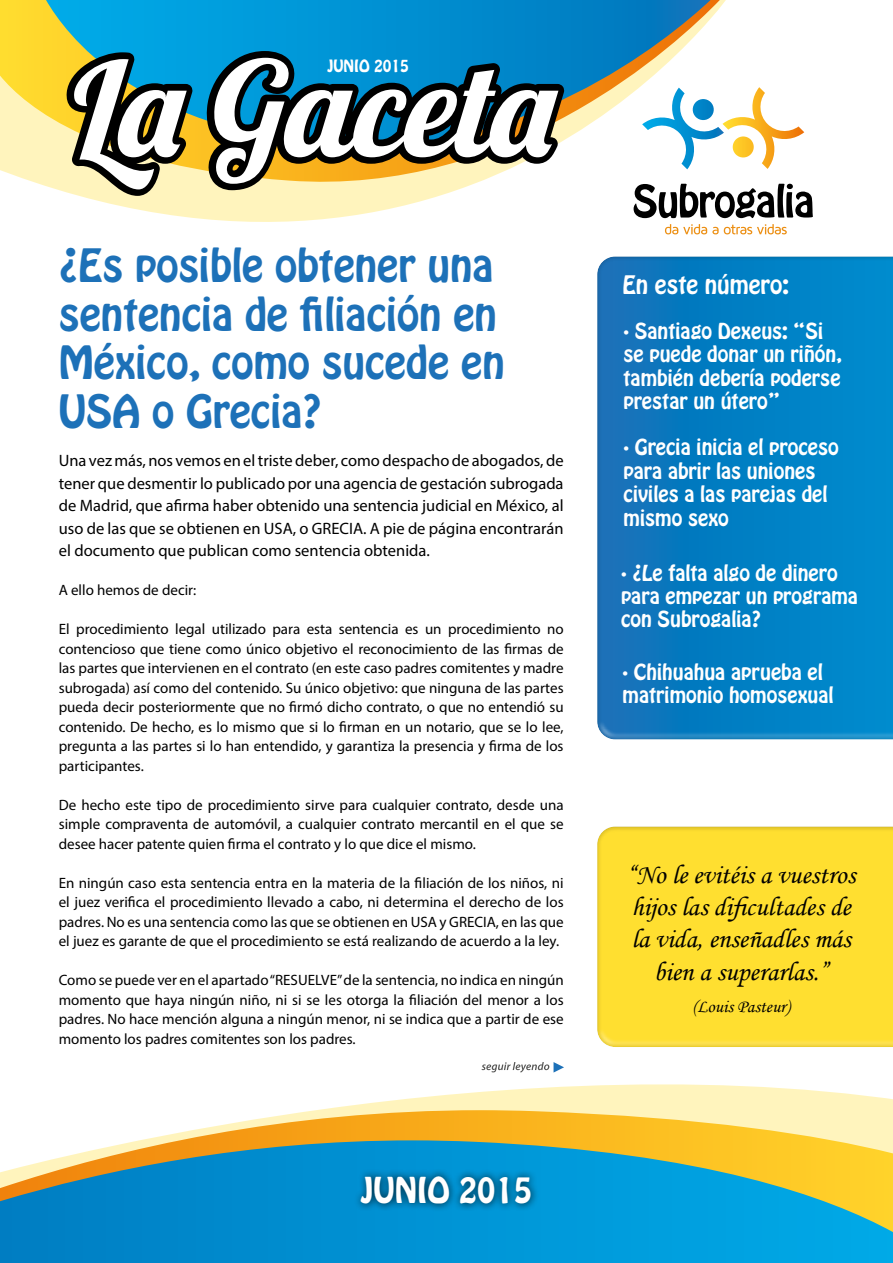
<style>
.page{position:relative;width:893px;height:1263px;background:#fff}
.page>*{position:absolute;margin:0;border:0;box-sizing:border-box;transform-origin:0 0}
.t1{font:40.5px/48.6px "Hobo Std";color:#1d71b8}
.t2{font:31.5px "Hobo Std";color:#fff}
.t3{font:27px/32.4px "Monotype Corsiva";color:#000;text-align:center}
.t4{font:22.5px "Hobo Std";color:#fff}
.t5{font:19.5px/23.4px "Hobo Std";color:#fff}
.t6{font:18px "Monotype Corsiva";color:#000}
.t7{font:16.5px/22.5px "Myriad Pro";color:#000;text-align:justify}
.t8{font:15px/19.5px "Myriad Pro";color:#000;text-align:justify}
.t9{font:15px "Hobo Std";color:#fff}
</style>
<div class="page">
<svg style="left:84px;top:0;width:642px;height:222px"></svg>
<svg style="left:0;top:0;width:720px;height:197px"></svg>
<svg style="left:46px;top:0;width:665px;height:162px"></svg>
<svg style="left:318px;top:1084px;width:575px;height:26px;fill:#fff4bd"></svg>
<svg style="left:142px;top:1110px;width:751px;height:30px"></svg>
<svg style="left:0;top:1140px;width:893px;height:123px"></svg>
<div style="left:354px;top:1168px;width:185px;height:44px;background:#000;opacity:.75"></div>
<div style="left:590px;top:256px;width:303px;height:490px;background:#000;opacity:.75"></div>
<div style="left:590px;top:824px;width:303px;height:230px;background:#000;opacity:.75"></div>
<svg style="left:642px;top:87px;width:162px;height:82px"></svg>
<svg style="left:634px;top:184px;width:179px;height:50px"></svg>
<svg style="left:206px;top:51px;width:358px;height:139px"></svg>
<svg style="left:66px;top:52px;width:127px;height:144px"></svg>
<svg style="left:213px;top:58px;width:345px;height:126px"></svg>
<svg style="left:482px;top:1062px;width:82px;height:10px"></svg>
<p class="t9" style="left:327px;top:56px;width:83px">JUNIO 2015</p>
<h1 class="t1" style="left:59px;top:242px;width:447px">¿Es posible obtener una sentencia de filiación en<br>México, como sucede en<br>USA o Grecia?</h1>
<p class="t7" style="left:59px;top:449px;width:506px">Una vez más, nos vemos en el triste deber, como despacho de abogados, de tener que desmentir lo publicado por una agencia de gestación subrogada de Madrid, que afirma haber obtenido una sentencia judicial en México, al uso de las que se obtienen en USA, o GRECIA. A pie de página encontrarán el documento que publican como sentencia obtenida.</p>
<p class="t8" style="left:59px;top:580px;width:139px">A ello hemos de decir:</p>
<p class="t8" style="left:59px;top:619px;width:506px">El procedimiento legal utilizado para esta sentencia es un procedimiento no contencioso que tiene como único objetivo el reconocimiento de las firmas de las partes que intervienen en el contrato (en este caso padres comitentes y madre subrogada) así como del contenido. Su único objetivo: que ninguna de las partes pueda decir posteriormente que no firmó dicho contrato, o que no entendió su contenido. De hecho, es lo mismo que si lo firman en un notario, que se lo lee, pregunta a las partes si lo han entendido, y garantiza la presencia y firma de los participantes.</p>
<p class="t8" style="left:59px;top:795px;width:506px">De hecho este tipo de procedimiento sirve para cualquier contrato, desde una simple compraventa de automóvil, a cualquier contrato mercantil en el que se desee hacer patente quien firma el contrato y lo que dice el mismo.</p>
<p class="t8" style="left:59px;top:873px;width:506px">En ningún caso esta sentencia entra en la materia de la filiación de los niños, ni el juez verifica el procedimiento llevado a cabo, ni determina el derecho de los padres. No es una sentencia como las que se obtienen en USA y GRECIA, en las que el juez es garante de que el procedimiento se está realizando de acuerdo a la ley.</p>
<p class="t8" style="left:59px;top:970px;width:506px">Como se puede ver en el apartado “RESUELVE” de la sentencia, no indica en ningún momento que haya ningún niño, ni si se les otorga la filiación del menor a los padres. No hace mención alguna a ningún menor, ni se indica que a partir de ese momento los padres comitentes son los padres.</p>
<h2 class="t2" style="left:361px;top:1169px;width:173px">JUNIO 2015</h2>
<h3 class="t4" style="left:622px;top:269px;width:168px">En este número:</h3>
<h3 class="t5" style="left:623px;top:320px;width:220px">· Santiago Dexeus: “Si se puede donar un riñón, también debería poderse prestar un útero”</h3>
<h3 class="t5" style="left:623px;top:436px;width:217px">· Grecia inicia el proceso para abrir las uniones civiles a las parejas del mismo sexo</h3>
<h3 class="t5" style="left:621px;top:561px;width:239px">· ¿Le falta algo de dinero para empezar un programa con Subrogalia?</h3>
<h3 class="t5" style="left:622px;top:660px;width:213px">· Chihuahua aprueba el matrimonio homosexual</h3>
<h3 class="t3" style="left:627px;top:858px;width:230px">“No le evitéis a vuestros hijos las dificultades de la vida, enseñadles más bien a superarlas.”</h3>
<p class="t6" style="left:692px;top:996px;width:99px">(Louis Pasteur)</p>
</div>
